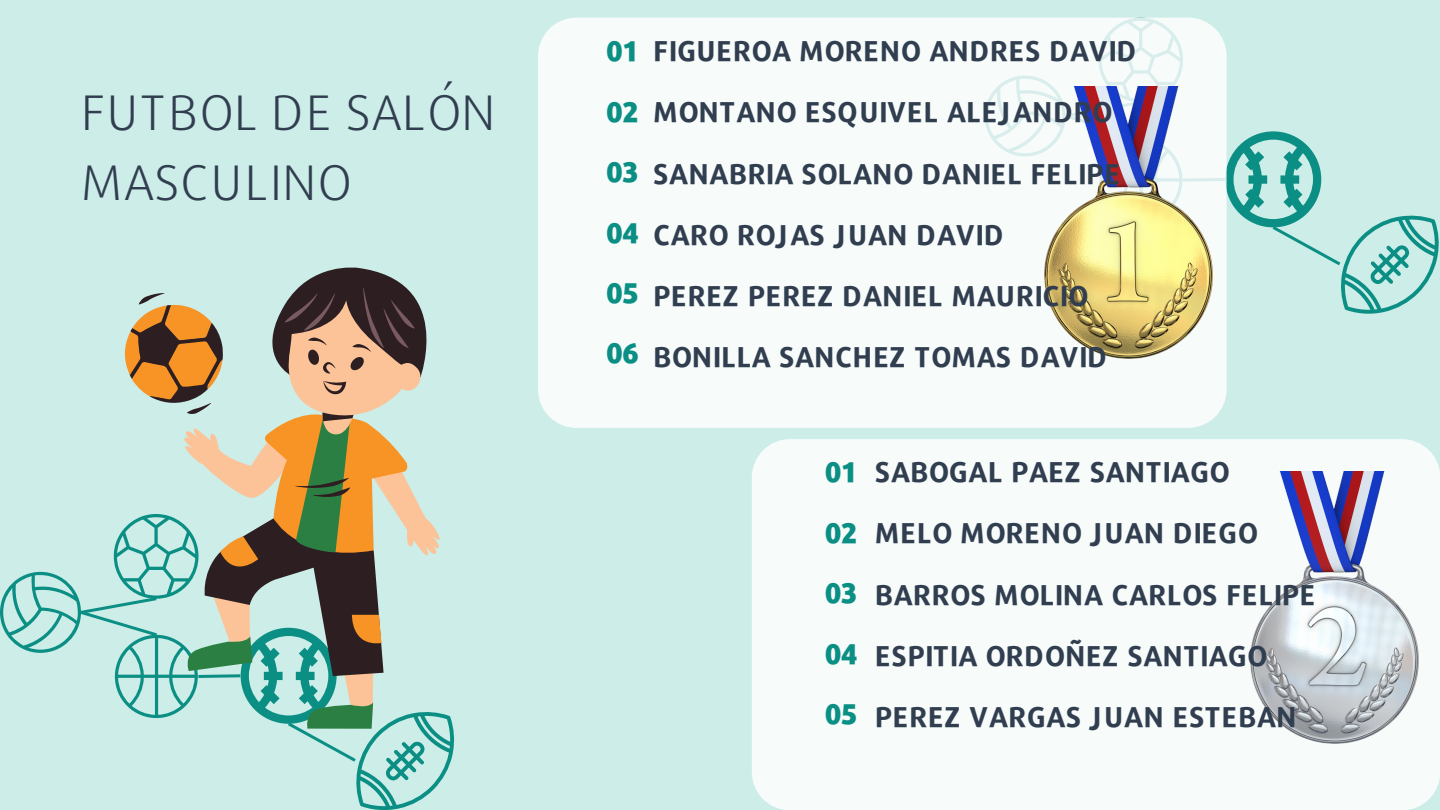
<style>
.page{position:relative;width:1440px;height:810px;background:#ccede8}
.page>*{position:absolute;margin:0;border:0;box-sizing:border-box;transform-origin:0 0}
.t1{font:300 50px/69.8px "Repo";color:#313e50}
.t2{font:700 28.5px/61.3px "Repo";color:#313e50}
.t3{font:900 28.1px/60.4px "Repo";color:#0b8f84;text-align:justify}
</style>
<div class="page">
<svg style="left:1227px;top:131px;width:212px;height:183px"></svg>
<div style="left:538px;top:18px;width:689px;height:410px;background:#f7fcfb"></div>
<svg style="left:0;top:267px;width:455px;height:543px"></svg>
<div style="left:752px;top:439px;width:688px;height:371px;background:#f7fcfb"></div>
<img style="left:1044px;top:87px;width:168px;height:272px">
<img style="left:1251px;top:471px;width:168px;height:272px">
<h1 class="t1" style="left:81px;top:76px;width:418px">FUTBOL DE SALÓN<br>MASCULINO</h1>
<p class="t3" style="left:607px;top:20px;width:33px">01<br>02<br>03<br>04<br>05<br>06</p>
<p class="t2" style="left:654px;top:19px;width:485px">FIGUEROA MORENO ANDRES DAVID<br>MONTANO ESQUIVEL ALEJANDRO<br>SANABRIA SOLANO DANIEL FELIPE<br>CARO ROJAS JUAN DAVID<br>PEREZ PEREZ DANIEL MAURICIO<br>BONILLA SANCHEZ TOMAS DAVID</p>
<p class="t3" style="left:825px;top:441px;width:33px">01<br>02<br>03<br>04<br>05</p>
<p class="t2" style="left:875px;top:440px;width:443px">SABOGAL PAEZ SANTIAGO<br>MELO MORENO JUAN DIEGO<br>BARROS MOLINA CARLOS FELIPE<br>ESPITIA ORDOÑEZ SANTIAGO<br>PEREZ VARGAS JUAN ESTEBAN</p>
</div>
